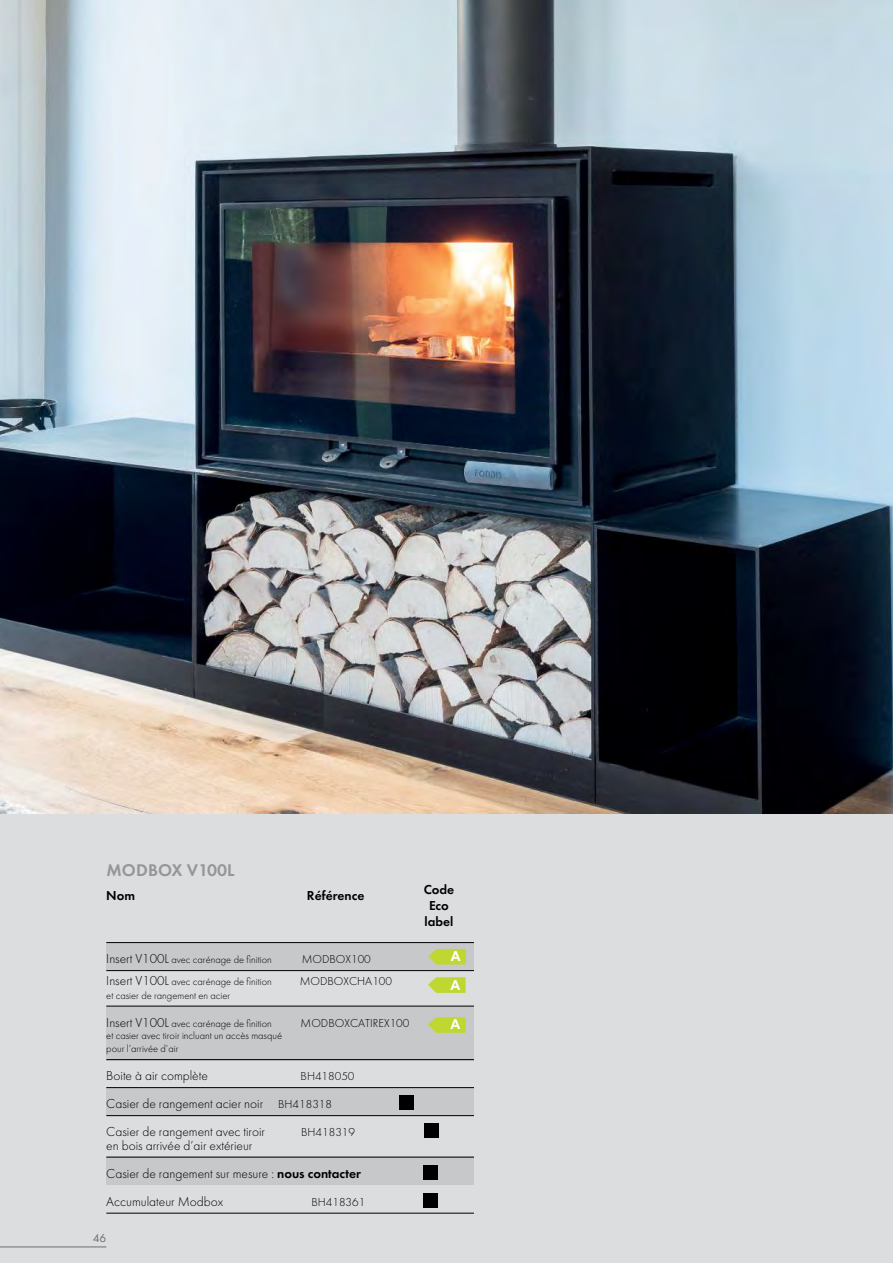
<style>
.page{position:relative;width:893px;height:1263px;background:#fff}
.page>*{position:absolute;margin:0;border:0;box-sizing:border-box;transform-origin:0 0}
.t1{font:600 17.55px "Futura PT";letter-spacing:.005em;color:#969697}
.t2{font:700 13.8px/28.3px "Arial";color:#fff}
.t3{font:300 13.5px/28px "Futura PT";color:#000}
.t4{font:600 13.5px/16.2px "Futura PT";color:#000;text-align:center}
.t5{font:300 12px "Futura PT";color:#000}
.t6{font:12px "Futura PT";color:#6d6f6f}
.t7{font:300 10.5px/13.5px "Futura PT";color:#000}
.s1{font-size:13.5px}
.s2{font-size:12px}
.s3{font-weight:600}
</style>
<div class="page">
<div style="left:0;top:813px;width:893px;height:450px;background:#dcddde"></div>
<img style="left:0;top:0;width:893px;height:813px">
<hr style="left:0;top:1246px;width:106px;height:1px;background:#6d6f6f">
<div style="left:106px;top:942px;width:737px;height:28px;background:#c7c8ca"></div>
<div style="left:106px;top:1006px;width:737px;height:54px;background:#c7c8ca"></div>
<div style="left:106px;top:1087px;width:737px;height:29px;background:#c7c8ca"></div>
<div style="left:106px;top:1157px;width:737px;height:28px;background:#c7c8ca"></div>
<hr style="left:106px;top:942px;width:737px;height:1px;background:#000">
<hr style="left:106px;top:970px;width:737px;height:1px;background:#000">
<hr style="left:106px;top:1006px;width:737px;height:1px;background:#000">
<hr style="left:106px;top:1059px;width:737px;height:1px;background:#000">
<hr style="left:106px;top:1087px;width:737px;height:1px;background:#000">
<hr style="left:106px;top:1115px;width:737px;height:1px;background:#000">
<hr style="left:106px;top:1157px;width:737px;height:1px;background:#000">
<hr style="left:106px;top:1213px;width:737px;height:1px;background:#000">
<div style="left:399px;top:1095px;width:14px;height:14px;background:#000"></div>
<div style="left:425px;top:1123px;width:14px;height:14px;background:#000"></div>
<div style="left:424px;top:1165px;width:14px;height:14px;background:#000"></div>
<div style="left:424px;top:1193px;width:14px;height:14px;background:#000"></div>
<svg style="left:428px;top:949px;width:38px;height:15px"></svg>
<svg style="left:428px;top:977px;width:38px;height:16px"></svg>
<svg style="left:428px;top:1017px;width:38px;height:16px"></svg>
<div style="left:475px;top:821px;width:384px;height:430px;background:#dcddde"></div>
<h1 class="t1" style="left:106px;top:859px;width:130px">MODBOX V100L</h1>
<p class="t4" style="left:106px;top:887px;width:30px">Nom</p>
<p class="t4" style="left:307px;top:887px;width:59px">Référence</p>
<p class="t7" style="left:106px;top:953px;width:167px"><span class="s1">Insert V100L</span> avec carénage de finition</p>
<p class="t5" style="left:302px;top:952px;width:71px">MODBOX100</p>
<p class="t7" style="left:106px;top:975px;width:167px"><span class="s1">Insert V100L</span> avec carénage de finition</p>
<p class="t5" style="left:300px;top:974px;width:94px">MODBOXCHA100</p>
<p class="t7" style="left:106px;top:988px;width:125px">et casier de rangement en acier</p>
<p class="t7" style="left:106px;top:1016px;width:167px"><span class="s1">Insert V100L</span> avec carénage de finition</p>
<p class="t5" style="left:301px;top:1016px;width:110px">MODBOXCATIREX100</p>
<p class="t7" style="left:106px;top:1028px;width:177px">et casier avec tiroir incluant un accès masqué pour l’arrivée d’air</p>
<p class="t3" style="left:106px;top:1062px;width:103px">Boite à air complète</p>
<p class="t5" style="left:301px;top:1069px;width:55px">BH418050</p>
<p class="t3" style="left:106px;top:1090px;width:227px">Casier de rangement acier noir <span class="s2">BH418318<br></span>Casier de rangement avec tiroir</p>
<p class="t5" style="left:301px;top:1125px;width:55px">BH418319</p>
<p class="t3" style="left:106px;top:1131px;width:256px">en bois arrivée d’air extérieur<br>Casier de rangement sur mesure : <span class="s3">nous contacter<br></span>Accumulateur Modbox</p>
<p class="t5" style="left:311px;top:1195px;width:55px">BH418361</p>
<p class="t6" style="left:93px;top:1231px;width:15px">46</p>
<p class="t4" style="left:424px;top:881px;width:32px">Code<br>Eco label</p>
<h2 class="t2" style="left:450px;top:942px;width:12px">A<br>A</h2>
<h2 class="t2" style="left:450px;top:1011px;width:11px">A</h2>
</div>
